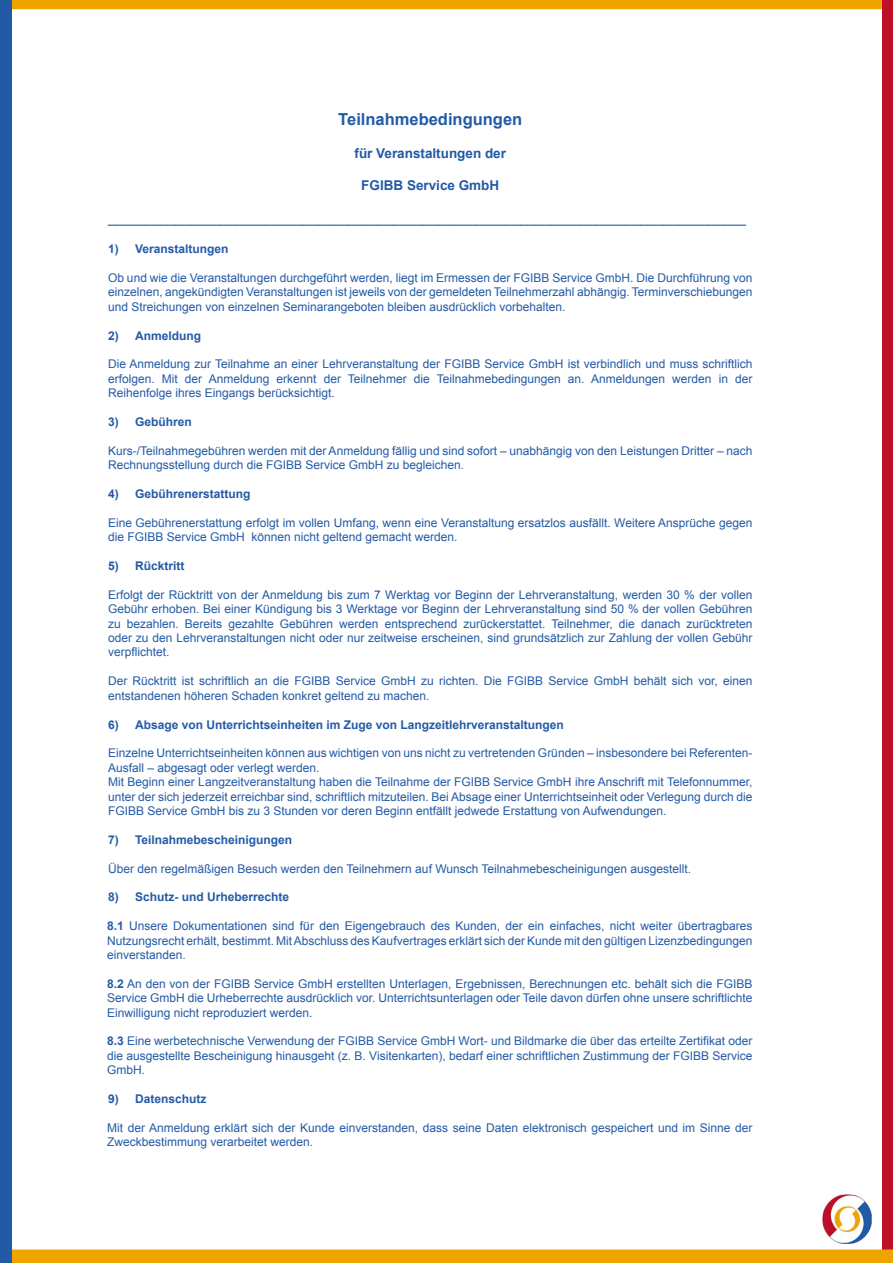
<style>
.page{position:relative;width:893px;height:1263px;background:#fff}
.page>*{position:absolute;margin:0;border:0;box-sizing:border-box;transform-origin:0 0}
.t1{font:700 16.5px "Arial";color:#235aa6}
.t2{font:13.5px "Arial";color:#235aa6}
.t3{font:700 13.5px "Arial";color:#235aa6}
.t4{font:12px/14.4px "Arial";color:#235aa6;text-align:justify}
.t5{font:700 12px "Arial";color:#235aa6}
.s1{font-weight:700}
</style>
<div class="page">
<div style="left:12px;top:0;width:870px;height:9px;background:#efa500"></div>
<div style="left:882px;top:0;width:11px;height:1263px;background:#be1128"></div>
<svg style="left:12px;top:1249px;width:881px;height:14px;background:#efa809"></svg>
<div style="left:0;top:0;width:12px;height:1263px;background:#235aa6"></div>
<img style="left:822px;top:1194px;width:50px;height:50px">
<h1 class="t1" style="left:338px;top:108px;width:185px">Teilnahmebedingungen</h1>
<p class="t3" style="left:354px;top:144px;width:153px">für Veranstaltungen der</p>
<p class="t3" style="left:361px;top:176px;width:140px">FGIBB Service GmbH</p>
<p class="t2" style="left:108px;top:209px;width:640px">_____________________________________________________________________________________</p>
<p class="t5" style="left:108px;top:241px;width:122px">1) Veranstaltungen</p>
<p class="t4" style="left:108px;top:271px;width:646px">Ob und wie die Veranstaltungen durchgeführt werden, liegt im Ermessen der FGIBB Service GmbH. Die Durchführung von einzelnen, angekündigten Veranstaltungen ist jeweils von der gemeldeten Teilnehmerzahl abhängig. Terminverschiebungen und Streichungen von einzelnen Seminarangeboten bleiben ausdrücklich vorbehalten.</p>
<p class="t5" style="left:108px;top:327px;width:94px">2) Anmeldung</p>
<p class="t4" style="left:108px;top:357px;width:646px">Die Anmeldung zur Teilnahme an einer Lehrveranstaltung der FGIBB Service GmbH ist verbindlich und muss schriftlich erfolgen. Mit der Anmeldung erkennt der Teilnehmer die Teilnahmebedingungen an. Anmeldungen werden in der Reihenfolge ihres Eingangs berücksichtigt.</p>
<p class="t5" style="left:108px;top:413px;width:85px">3) Gebühren</p>
<p class="t4" style="left:108px;top:443px;width:646px">Kurs-/Teilnahmegebühren werden mit der Anmeldung fällig und sind sofort – unabhängig von den Leistungen Dritter – nach<br>Rechnungsstellung durch die FGIBB Service GmbH zu begleichen.</p>
<p class="t5" style="left:108px;top:485px;width:144px">4) Gebührenerstattung</p>
<p class="t4" style="left:108px;top:515px;width:646px">Eine Gebührenerstattung erfolgt im vollen Umfang, wenn eine Veranstaltung ersatzlos ausfällt. Weitere Ansprüche gegen die FGIBB Service GmbH können nicht geltend gemacht werden.</p>
<p class="t5" style="left:108px;top:557px;width:78px">5) Rücktritt</p>
<p class="t4" style="left:108px;top:587px;width:646px">Erfolgt der Rücktritt von der Anmeldung bis zum 7 Werktag vor Beginn der Lehrveranstaltung, werden 30 % der vollen Gebühr erhoben. Bei einer Kündigung bis 3 Werktage vor Beginn der Lehrveranstaltung sind 50 % der vollen Gebühren zu bezahlen. Bereits gezahlte Gebühren werden entsprechend zurückerstattet. Teilnehmer, die danach zurücktreten oder zu den Lehrveranstaltungen nicht oder nur zeitweise erscheinen, sind grundsätzlich zur Zahlung der vollen Gebühr verpflichtet.</p>
<p class="t4" style="left:108px;top:674px;width:646px">Der Rücktritt ist schriftlich an die FGIBB Service GmbH zu richten. Die FGIBB Service GmbH behält sich vor, einen entstandenen höheren Schaden konkret geltend zu machen.</p>
<p class="t5" style="left:108px;top:716px;width:457px">6) Absage von Unterrichtseinheiten im Zuge von Langzeitlehrveranstaltungen</p>
<p class="t4" style="left:108px;top:746px;width:646px;text-align:left">Einzelne Unterrichtseinheiten können aus wichtigen von uns nicht zu vertretenden Gründen – insbesondere bei Referenten-Ausfall – abgesagt oder verlegt werden.<br>Mit Beginn einer Langzeitveranstaltung haben die Teilnahme der FGIBB Service GmbH ihre Anschrift mit Telefonnummer, unter der sich jederzeit erreichbar sind, schriftlich mitzuteilen. Bei Absage einer Unterrichtseinheit oder Verlegung durch die FGIBB Service GmbH bis zu 3 Stunden vor deren Beginn entfällt jedwede Erstattung von Aufwendungen.</p>
<p class="t5" style="left:108px;top:831px;width:186px">7) Teilnahmebescheinigungen</p>
<p class="t4" style="left:108px;top:861px;width:584px">Über den regelmäßigen Besuch werden den Teilnehmern auf Wunsch Teilnahmebescheinigungen ausgestellt.</p>
<p class="t5" style="left:108px;top:889px;width:183px">8) Schutz- und Urheberrechte</p>
<p class="t4" style="left:107px;top:919px;width:647px"><span class="s1">8.1</span> Unsere Dokumentationen sind für den Eigengebrauch des Kunden, der ein einfaches, nicht weiter übertragbares Nutzungsrecht erhält, bestimmt. Mit Abschluss des Kaufvertrages erklärt sich der Kunde mit den gültigen Lizenzbedingungen einverstanden.</p>
<p class="t4" style="left:107px;top:976px;width:647px"><span class="s1">8.2</span> An den von der FGIBB Service GmbH erstellten Unterlagen, Ergebnissen, Berechnungen etc. behält sich die FGIBB Service GmbH die Urheberrechte ausdrücklich vor. Unterrichtsunterlagen oder Teile davon dürfen ohne unsere schriftlichte Einwilligung nicht reproduziert werden.</p>
<p class="t4" style="left:107px;top:1034px;width:647px"><span class="s1">8.3</span> Eine werbetechnische Verwendung der FGIBB Service GmbH Wort- und Bildmarke die über das erteilte Zertifikat oder die ausgestellte Bescheinigung hinausgeht (z. B. Visitenkarten), bedarf einer schriftlichen Zustimmung der FGIBB Service GmbH.</p>
<p class="t5" style="left:108px;top:1090px;width:100px">9) Datenschutz</p>
<p class="t4" style="left:107px;top:1120px;width:647px">Mit der Anmeldung erklärt sich der Kunde einverstanden, dass seine Daten elektronisch gespeichert und im Sinne der<br>Zweckbestimmung verarbeitet werden.</p>
</div>
